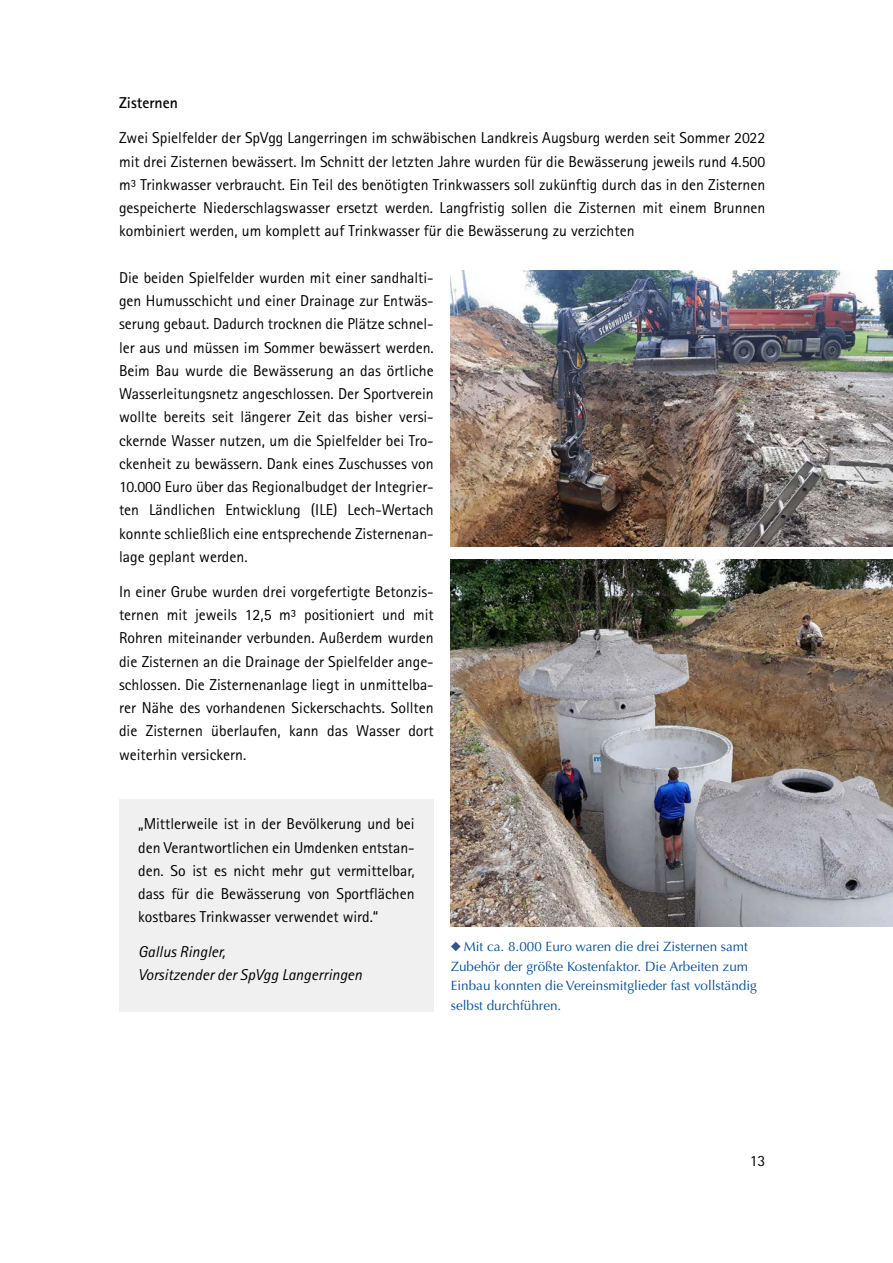
<style>
.page{position:relative;width:893px;height:1263px;background:#fff}
.page>*{position:absolute;margin:0;border:0;box-sizing:border-box;transform-origin:0 0}
.p_Fließtext{font:15.75px/23.2px "Rotis Sans Serif Pro";color:#000;text-align:justify}
.zitat{font:15.75px/23.2px "Rotis Sans Serif Pro";color:#000;text-align:justify}
.Autor{font:italic 15.75px/23.2px "Rotis Sans Serif Pro";color:#000}
.p_Fließtext-2{font:700 15.75px "Rotis Sans Serif Pro";color:#000}
.p_Bildunterschrift{font:13.5px/19.5px "Optima LT Std";color:#004e9e}
</style>
<div class="page">
<div style="left:119px;top:799px;width:315px;height:212px;background:#f0f0f0"></div>
<img style="left:451px;top:270px;width:442px;height:277px">
<img style="left:451px;top:560px;width:442px;height:366px">
<p class="p_Fließtext-2" style="left:119px;top:93px;width:60px">Zisternen</p>
<p class="p_Fließtext" style="left:119px;top:126px;width:648px">Zwei Spielfelder der SpVgg Langerringen im schwäbischen Landkreis Augsburg werden seit Sommer 2022 mit drei Zisternen bewässert. Im Schnitt der letzten Jahre wurden für die Bewässerung jeweils rund 4.500 m³ Trinkwasser verbraucht. Ein Teil des benötigten Trinkwassers soll zukünftig durch das in den Zisternen gespeicherte Niederschlagswasser ersetzt werden. Langfristig sollen die Zisternen mit einem Brunnen kombiniert werden, um komplett auf Trinkwasser für die Bewässerung zu verzichten</p>
<p class="p_Fließtext" style="left:119px;top:266px;width:316px">Die beiden Spielfelder wurden mit einer sandhalti&shy;gen Humusschicht und einer Drainage zur Entwäs&shy;serung gebaut. Dadurch trocknen die Plätze schnel&shy;ler aus und müssen im Sommer bewässert werden.<br>Beim Bau wurde die Bewässerung an das örtliche Wasserleitungsnetz angeschlossen. Der Sportverein wollte bereits seit längerer Zeit das bisher versi&shy;ckernde Wasser nutzen, um die Spielfelder bei Tro&shy;ckenheit zu bewässern. Dank eines Zuschusses von 10.000 Euro über das Regionalbudget der Integrier&shy;ten Ländlichen Entwicklung (ILE) Lech-Wertach konnte schließlich eine entsprechende Zisternenan&shy;lage geplant werden.</p>
<p class="p_Fließtext" style="left:119px;top:580px;width:316px">In einer Grube wurden drei vorgefertigte Betonzis&shy;ternen mit jeweils 12,5 m³ positioniert und mit Rohren miteinander verbunden. Außerdem wurden die Zisternen an die Drainage der Spielfelder ange&shy;schlossen. Die Zisternenanlage liegt in unmittelba&shy;rer Nähe des vorhandenen Sickerschachts. Sollten die Zisternen überlaufen, kann das Wasser dort weiterhin versickern.</p>
<p class="zitat" style="left:138px;top:812px;width:278px">„Mittlerweile ist in der Bevölkerung und bei den Verantwortlichen ein Umdenken entstan&shy;den. So ist es nicht mehr gut vermittelbar, dass für die Bewässerung von Sportflächen kostbares Trinkwasser verwendet wird.“</p>
<p class="Autor" style="left:138px;top:940px;width:225px">Gallus Ringler,<br>Vorsitzender der SpVgg Langerringen</p>
<p class="p_Bildunterschrift" style="left:451px;top:937px;width:308px;text-indent:13px">Mit ca. 8.000 Euro waren die drei Zisternen samt Zubehör der größte Kostenfaktor. Die Arbeiten zum Einbau konnten die Vereinsmitglieder fast vollständig selbst durchführen.</p>
<p class="p_Fließtext" style="left:750px;top:1149px;width:17px">13</p>
</div>
